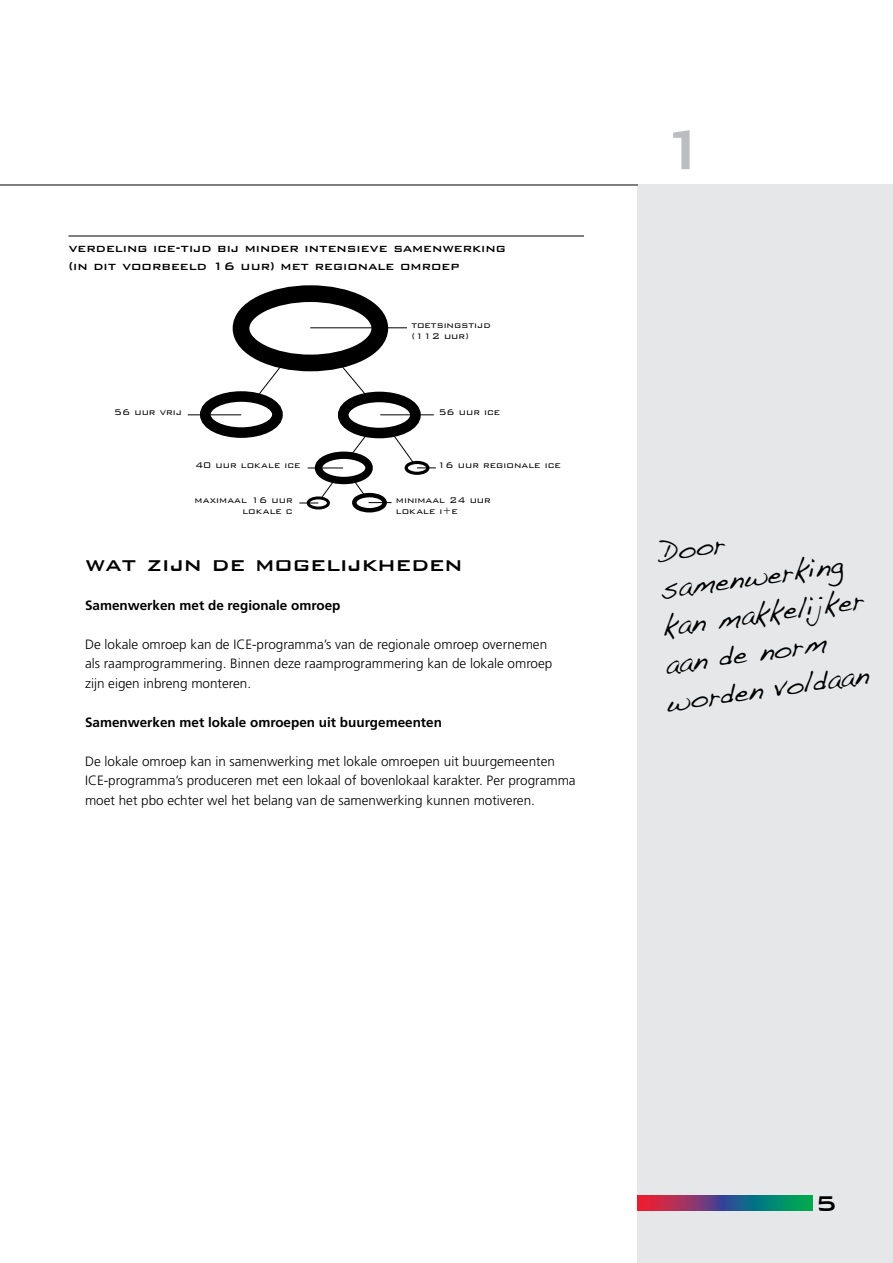
<style>
.page{position:relative;width:893px;height:1263px;background:#fff}
.page>*{position:absolute;margin:0;border:0;box-sizing:border-box;transform-origin:0 0}
.t1{font:500 75px "Bank Gothic";color:#bcbdc0}
.t2{font:28.5px "Handwriting Dakota";color:#000}
.t3{font:500 28.5px "Bank Gothic";color:#000}
.t4{font:500 25.5px "Bank Gothic";color:#000}
.t5{font:500 14.55px/17.4px "Bank Gothic BT";color:#000}
.t6{font:300 13.5px/19.5px "Frutiger";color:#000}
.t7{font:700 13.5px "Frutiger";color:#000}
.t8{font:300 10.95px/10.9px "Bank Gothic BT";color:#000}
</style>
<div class="page">
<div style="left:638px;top:185px;width:255px;height:1078px;background:#e6e7e8"></div>
<hr style="left:0;top:185px;width:638px;height:1px;background:#000">
<svg style="left:638px;top:1196px;width:175px;height:15px"></svg>
<svg style="left:354px;top:495px;width:31px;height:15px"></svg>
<div style="left:352px;top:493px;width:35px;height:19px;border:4px solid #000;border-radius:50%"></div>
<div style="left:307px;top:496px;width:23px;height:13px;border:3px solid #000;border-radius:50%"></div>
<svg style="left:205px;top:396px;width:72px;height:37px"></svg>
<div style="left:200px;top:391px;width:83px;height:47px;border:11px solid #000;border-radius:50%"></div>
<svg style="left:241px;top:294px;width:139px;height:69px"></svg>
<div style="left:233px;top:285px;width:155px;height:86px;border:17px solid #000;border-radius:50%"></div>
<hr style="left:188px;top:415px;width:53px;height:1px;background:#000">
<svg style="left:241px;top:327px;width:195px;height:177px"></svg>
<hr style="left:308px;top:468px;width:35px;height:1px;background:#000">
<hr style="left:310px;top:328px;width:97px;height:1px;background:#000">
<hr style="left:68px;top:236px;width:516px;height:1px;background:#000">
<p class="t5" style="left:68px;top:239px;width:439px">verdeling ice-tijd bij minder intensieve samenwerking (in dit voorbeeld 16 uur) met regionale omroep</p>
<p class="t8" style="left:411px;top:319px;width:81px">toetsingstijd (112 uur)</p>
<p class="t8" style="left:114px;top:406px;width:69px">56 uur vrij</p>
<p class="t8" style="left:438px;top:406px;width:63px">56 uur ice</p>
<p class="t8" style="left:195px;top:459px;width:107px">40 uur lokale ice</p>
<p class="t8" style="left:437px;top:459px;width:125px">16 uur regionale ice</p>
<p class="t8" style="left:195px;top:494px;width:100px;text-align:right">maximaal 16 uur lokale c</p>
<p class="t8" style="left:396px;top:494px;width:96px">minimaal 24 uur lokale i+e</p>
<h3 class="t4" style="left:85px;top:551px;width:379px">wat zijn de mogelijkheden</h3>
<p class="t7" style="left:85px;top:599px;width:257px">Samenwerken met de regionale omroep</p>
<p class="t6" style="left:85px;top:635px;width:469px">De lokale omroep kan de ICE-programma’s van de regionale omroep overnemen als raamprogrammering. Binnen deze raamprogrammering kan de lokale omroep zijn eigen inbreng monteren.</p>
<p class="t7" style="left:85px;top:716px;width:358px">Samenwerken met lokale omroepen uit buurgemeenten</p>
<p class="t6" style="left:85px;top:752px;width:492px">De lokale omroep kan in samenwerking met lokale omroepen uit buurgemeenten<br>ICE-programma’s produceren met een lokaal of bovenlokaal karakter. Per programma moet het pbo echter wel het belang van de samenwerking kunnen motiveren.</p>
<h1 class="t1" style="left:655px;top:112px;width:59px">1</h1>
<h2 class="t2" style="left:655px;top:531px;width:69px;rotate:-8deg">Door</h2>
<h2 class="t2" style="left:658px;top:569px;width:185px;rotate:-8deg">samenwerking</h2>
<h2 class="t2" style="left:660px;top:606px;width:205px;rotate:-8deg">kan makkelijker</h2>
<h2 class="t2" style="left:662px;top:644px;width:165px;rotate:-8deg">aan de norm</h2>
<h2 class="t2" style="left:663px;top:682px;width:206px;rotate:-8deg">worden voldaan</h2>
<h2 class="t3" style="left:815px;top:1189px;width:24px">5</h2>
</div>
